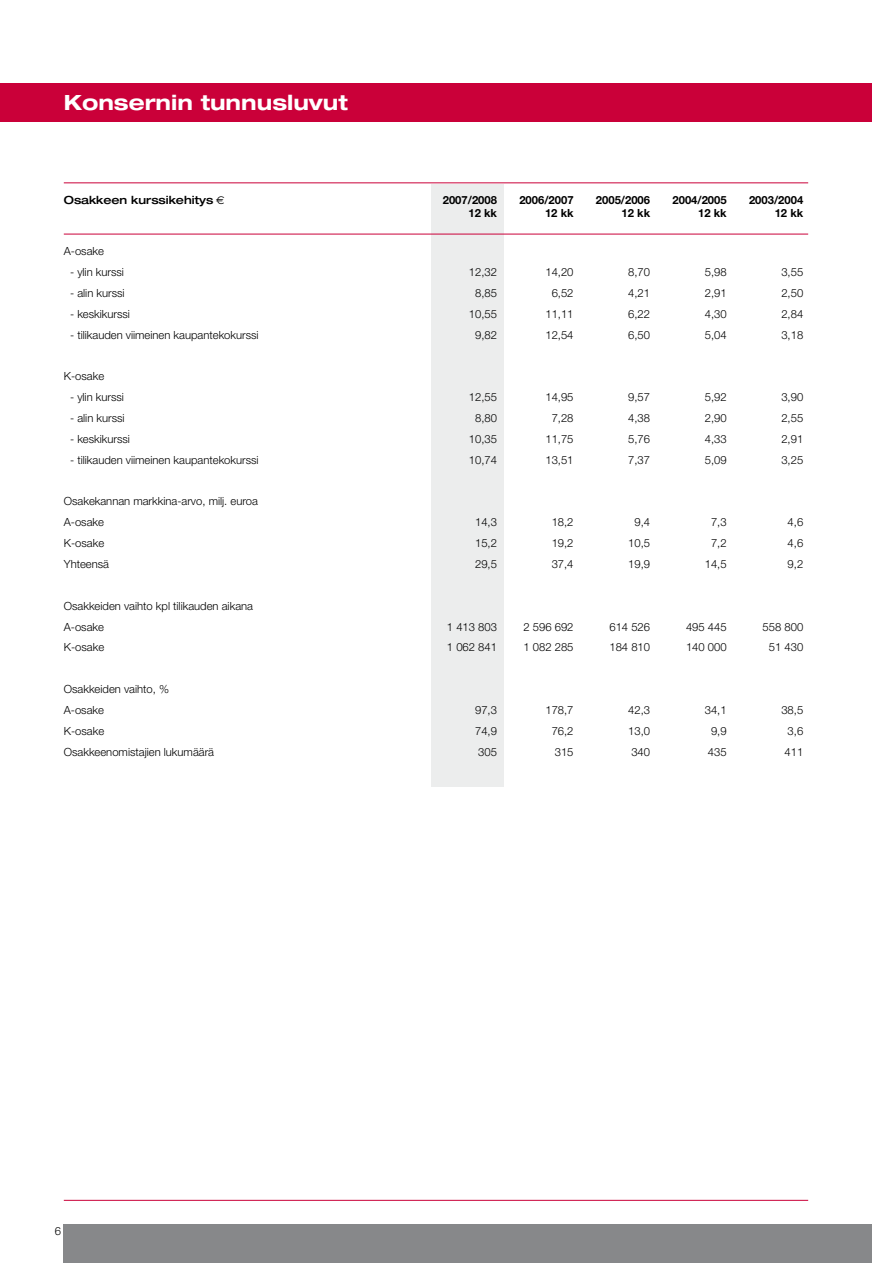
<style>
.page{position:relative;width:872px;height:1263px;background:#fff}
.page>*{position:absolute;margin:0;border:0;box-sizing:border-box;transform-origin:0 0}
.t1{font:700 expanded 21px "Helvetica Neue";color:#fff}
.t2{font:300 11.25px/20.9px "Helvetica Neue";color:#000}
.t3{font:700 11.25px "Helvetica Neue";color:#000}
.t4{font:500 expanded 11.25px "Helvetica Neue";color:#000}
.s1{font-family:"Euro Sans";font-weight:400;font-stretch:normal}
</style>
<div class="page">
<div style="left:432px;top:184px;width:72px;height:603px;background:#eceded"></div>
<div style="left:64px;top:1225px;width:808px;height:38px;background:#87888a"></div>
<hr style="left:64px;top:1200px;width:744px;height:1px;background:#ca0039">
<div style="left:0;top:83px;width:872px;height:39px;background:#ca0039"></div>
<hr style="left:64px;top:182px;width:744px;height:1px;background:#ca0039">
<hr style="left:64px;top:234px;width:744px;height:1px;background:#ca0039">
<h1 class="t1" style="left:64px;top:89px;width:285px">Konsernin tunnusluvut</h1>
<p class="t4" style="left:64px;top:193px;width:162px">Osakkeen kurssikehitys <span class="s1">€</span></p>
<p class="t3" style="left:443px;top:193px;width:56px">2007/2008</p>
<p class="t3" style="left:519px;top:193px;width:56px">2006/2007</p>
<p class="t3" style="left:596px;top:193px;width:56px">2005/2006</p>
<p class="t3" style="left:672px;top:193px;width:56px">2004/2005</p>
<p class="t3" style="left:749px;top:193px;width:56px">2003/2004</p>
<p class="t3" style="left:468px;top:206px;width:30px">12 kk</p>
<p class="t3" style="left:545px;top:206px;width:30px">12 kk</p>
<p class="t3" style="left:621px;top:206px;width:30px">12 kk</p>
<p class="t3" style="left:698px;top:206px;width:30px">12 kk</p>
<p class="t3" style="left:774px;top:206px;width:30px">12 kk</p>
<p class="t2" style="left:64px;top:241px;width:42px">A-osake</p>
<p class="t2" style="left:70px;top:261px;width:55px">- ylin kurssi</p>
<p class="t2" style="left:469px;top:261px;width:30px">12,32</p>
<p class="t2" style="left:545px;top:261px;width:30px">14,20</p>
<p class="t2" style="left:628px;top:261px;width:23px">8,70</p>
<p class="t2" style="left:705px;top:261px;width:23px">5,98</p>
<p class="t2" style="left:781px;top:261px;width:23px">3,55</p>
<p class="t2" style="left:70px;top:282px;width:56px">- alin kurssi</p>
<p class="t2" style="left:475px;top:282px;width:23px">8,85</p>
<p class="t2" style="left:551px;top:282px;width:23px">6,52</p>
<p class="t2" style="left:628px;top:282px;width:23px">4,21</p>
<p class="t2" style="left:705px;top:282px;width:23px">2,91</p>
<p class="t2" style="left:781px;top:282px;width:23px">2,50</p>
<p class="t2" style="left:70px;top:303px;width:61px">- keskikurssi</p>
<p class="t2" style="left:469px;top:303px;width:30px">10,55</p>
<p class="t2" style="left:545px;top:303px;width:30px">11,11</p>
<p class="t2" style="left:628px;top:303px;width:23px">6,22</p>
<p class="t2" style="left:705px;top:303px;width:23px">4,30</p>
<p class="t2" style="left:781px;top:303px;width:23px">2,84</p>
<p class="t2" style="left:70px;top:324px;width:190px">- tilikauden viimeinen kaupantekokurssi</p>
<p class="t2" style="left:475px;top:324px;width:23px">9,82</p>
<p class="t2" style="left:545px;top:324px;width:30px">12,54</p>
<p class="t2" style="left:628px;top:324px;width:23px">6,50</p>
<p class="t2" style="left:705px;top:324px;width:23px">5,04</p>
<p class="t2" style="left:781px;top:324px;width:23px">3,18</p>
<p class="t2" style="left:64px;top:366px;width:42px">K-osake</p>
<p class="t2" style="left:70px;top:387px;width:55px">- ylin kurssi</p>
<p class="t2" style="left:469px;top:387px;width:30px">12,55</p>
<p class="t2" style="left:545px;top:387px;width:30px">14,95</p>
<p class="t2" style="left:628px;top:387px;width:23px">9,57</p>
<p class="t2" style="left:705px;top:387px;width:23px">5,92</p>
<p class="t2" style="left:781px;top:387px;width:23px">3,90</p>
<p class="t2" style="left:70px;top:407px;width:56px">- alin kurssi</p>
<p class="t2" style="left:475px;top:407px;width:23px">8,80</p>
<p class="t2" style="left:551px;top:407px;width:23px">7,28</p>
<p class="t2" style="left:628px;top:407px;width:23px">4,38</p>
<p class="t2" style="left:705px;top:407px;width:23px">2,90</p>
<p class="t2" style="left:781px;top:407px;width:23px">2,55</p>
<p class="t2" style="left:70px;top:428px;width:61px">- keskikurssi</p>
<p class="t2" style="left:469px;top:428px;width:30px">10,35</p>
<p class="t2" style="left:545px;top:428px;width:30px">11,75</p>
<p class="t2" style="left:628px;top:428px;width:23px">5,76</p>
<p class="t2" style="left:705px;top:428px;width:23px">4,33</p>
<p class="t2" style="left:781px;top:428px;width:23px">2,91</p>
<p class="t2" style="left:70px;top:449px;width:190px">- tilikauden viimeinen kaupantekokurssi</p>
<p class="t2" style="left:469px;top:449px;width:30px">10,74</p>
<p class="t2" style="left:545px;top:449px;width:30px">13,51</p>
<p class="t2" style="left:628px;top:449px;width:23px">7,37</p>
<p class="t2" style="left:705px;top:449px;width:23px">5,09</p>
<p class="t2" style="left:781px;top:449px;width:23px">3,25</p>
<p class="t2" style="left:64px;top:491px;width:196px">Osakekannan markkina-arvo, milj. euroa<br>A-osake</p>
<p class="t2" style="left:475px;top:512px;width:23px">14,3</p>
<p class="t2" style="left:551px;top:512px;width:23px">18,2</p>
<p class="t2" style="left:634px;top:512px;width:17px">9,4</p>
<p class="t2" style="left:711px;top:512px;width:17px">7,3</p>
<p class="t2" style="left:787px;top:512px;width:17px">4,6</p>
<p class="t2" style="left:64px;top:532px;width:42px">K-osake</p>
<p class="t2" style="left:475px;top:532px;width:23px">15,2</p>
<p class="t2" style="left:551px;top:532px;width:23px">19,2</p>
<p class="t2" style="left:628px;top:532px;width:23px">10,5</p>
<p class="t2" style="left:711px;top:532px;width:17px">7,2</p>
<p class="t2" style="left:787px;top:532px;width:17px">4,6</p>
<p class="t2" style="left:64px;top:553px;width:47px">Yhteensä</p>
<p class="t2" style="left:475px;top:553px;width:23px">29,5</p>
<p class="t2" style="left:551px;top:553px;width:23px">37,4</p>
<p class="t2" style="left:628px;top:553px;width:23px">19,9</p>
<p class="t2" style="left:705px;top:553px;width:23px">14,5</p>
<p class="t2" style="left:787px;top:553px;width:17px">9,2</p>
<p class="t2" style="left:64px;top:595px;width:191px">Osakkeiden vaihto kpl tilikauden aikana<br>A-osake</p>
<p class="t2" style="left:447px;top:616px;width:52px">1 413 803</p>
<p class="t2" style="left:523px;top:616px;width:52px">2 596 692</p>
<p class="t2" style="left:609px;top:616px;width:42px">614 526</p>
<p class="t2" style="left:686px;top:616px;width:42px">495 445</p>
<p class="t2" style="left:762px;top:616px;width:42px">558 800</p>
<p class="t2" style="left:64px;top:637px;width:42px">K-osake</p>
<p class="t2" style="left:447px;top:637px;width:52px">1 062 841</p>
<p class="t2" style="left:523px;top:637px;width:52px">1 082 285</p>
<p class="t2" style="left:609px;top:637px;width:42px">184 810</p>
<p class="t2" style="left:686px;top:637px;width:42px">140 000</p>
<p class="t2" style="left:769px;top:637px;width:36px">51 430</p>
<p class="t2" style="left:64px;top:678px;width:107px">Osakkeiden vaihto, %<br>A-osake</p>
<p class="t2" style="left:475px;top:699px;width:23px">97,3</p>
<p class="t2" style="left:545px;top:699px;width:30px">178,7</p>
<p class="t2" style="left:628px;top:699px;width:23px">42,3</p>
<p class="t2" style="left:705px;top:699px;width:23px">34,1</p>
<p class="t2" style="left:781px;top:699px;width:23px">38,5</p>
<p class="t2" style="left:64px;top:720px;width:42px">K-osake</p>
<p class="t2" style="left:475px;top:720px;width:23px">74,9</p>
<p class="t2" style="left:551px;top:720px;width:23px">76,2</p>
<p class="t2" style="left:628px;top:720px;width:23px">13,0</p>
<p class="t2" style="left:711px;top:720px;width:17px">9,9</p>
<p class="t2" style="left:787px;top:720px;width:17px">3,6</p>
<p class="t2" style="left:64px;top:741px;width:152px">Osakkeenomistajien lukumäärä</p>
<p class="t2" style="left:478px;top:741px;width:20px">305</p>
<p class="t2" style="left:555px;top:741px;width:20px">315</p>
<p class="t2" style="left:631px;top:741px;width:20px">340</p>
<p class="t2" style="left:708px;top:741px;width:20px">435</p>
<p class="t2" style="left:784px;top:741px;width:20px">411</p>
<p class="t2" style="left:55px;top:1220px;width:8px">6</p>
</div>
